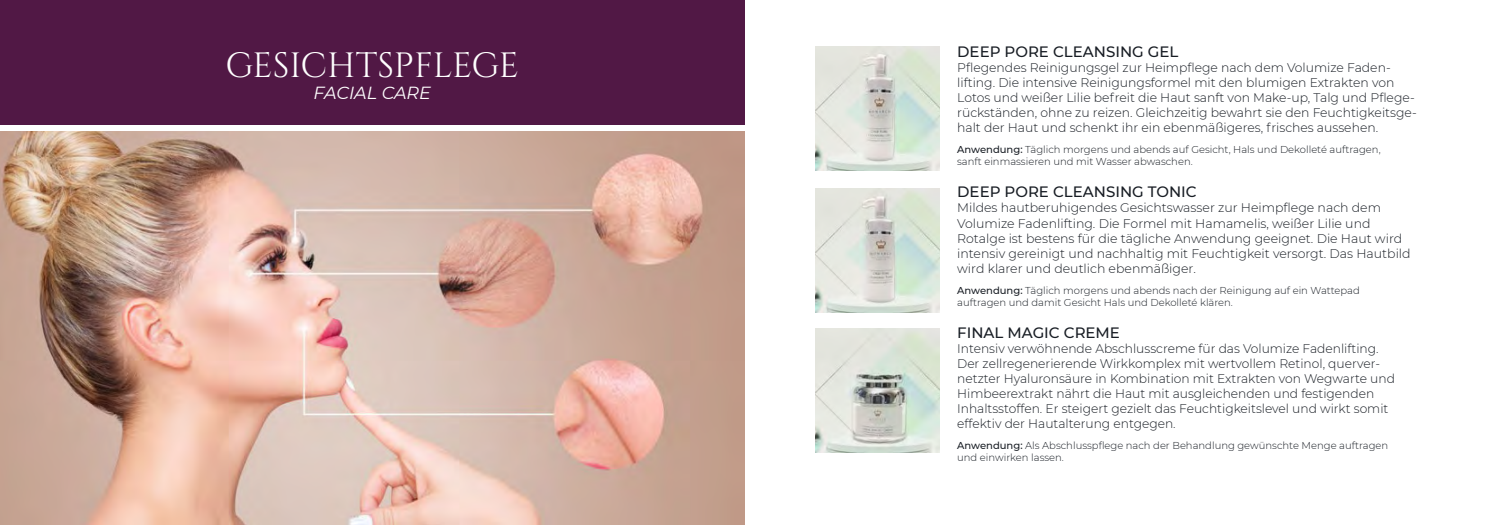
<style>
.page{position:relative;width:1489px;height:525px;background:#fff}
.page>*{position:absolute;margin:0;border:0;box-sizing:border-box;transform-origin:0 0}
.t1{font:35px "Cinzel";color:#fff}
.t2{font:italic 17.5px "Montserrat";color:#fff}
.t3{font:500 15px "Montserrat";color:#181d24}
.t4{font:300 12.5px/15px "Montserrat";color:#181d24}
.t5{font:300 10px/12px "Montserrat";color:#181d24}
.s1{font-weight:500}
</style>
<div class="page">
<div style="left:0;top:0;width:744px;height:124px;background:#511845"></div>
<img style="left:0;top:131px;width:744px;height:393px">
<img style="left:815px;top:46px;width:124px;height:124px">
<img style="left:815px;top:188px;width:124px;height:124px">
<img style="left:815px;top:328px;width:124px;height:124px">
<h1 class="t1" style="left:225px;top:42px;width:295px">GESICHTSPFLEGE</h1>
<h2 class="t2" style="left:313px;top:81px;width:119px">FACIAL CARE</h2>
<p class="t3" style="left:957px;top:41px;width:223px">DEEP PORE CLEANSING GEL</p>
<p class="t4" style="left:957px;top:60px;width:461px">Pflegendes Reinigungsgel zur Heimpflege nach dem Volumize Faden&shy;lifting. Die intensive Reinigungsformel mit den blumigen Extrakten von Lotos und weißer Lilie befreit die Haut sanft von Make-up, Talg und Pflege&shy;rückständen, ohne zu reizen. Gleichzeitig bewahrt sie den Feuchtigkeitsge&shy;halt der Haut und schenkt ihr ein ebenmäßigeres, frisches aussehen.</p>
<p class="t5" style="left:957px;top:143px;width:425px"><span class="s1">Anwendung:</span> Täglich morgens und abends auf Gesicht, Hals und Dekolleté auftragen, sanft einmassieren und mit Wasser abwaschen.</p>
<p class="t3" style="left:957px;top:181px;width:241px">DEEP PORE CLEANSING TONIC</p>
<p class="t4" style="left:957px;top:200px;width:455px">Mildes hautberuhigendes Gesichtswasser zur Heimpflege nach dem Volumize Fadenlifting. Die Formel mit Hamamelis, weißer Lilie und Rotalge ist bestens für die tägliche Anwendung geeignet. Die Haut wird intensiv gereinigt und nachhaltig mit Feuchtigkeit versorgt. Das Hautbild wird klarer und deutlich ebenmäßiger.</p>
<p class="t5" style="left:957px;top:283px;width:404px"><span class="s1">Anwendung:</span> Täglich morgens und abends nach der Reinigung auf ein Wattepad auftragen und damit Gesicht Hals und Dekolleté klären.</p>
<p class="t3" style="left:957px;top:322px;width:164px">FINAL MAGIC CREME</p>
<p class="t4" style="left:957px;top:340px;width:439px">Intensiv verwöhnende Abschlusscreme für das Volumize Fadenlifting.<br>Der zellregenerierende Wirkkomplex mit wertvollem Retinol, querver&shy;netzter Hyaluronsäure in Kombination mit Extrakten von Wegwarte und Himbeerextrakt nährt die Haut mit ausgleichenden und festigenden Inhaltsstoffen. Er steigert gezielt das Feuchtigkeitslevel und wirkt somit effektiv der Hautalterung entgegen.</p>
<p class="t5" style="left:957px;top:439px;width:432px"><span class="s1">Anwendung:</span> Als Abschlusspflege nach der Behandlung gewünschte Menge auftragen und einwirken lassen.</p>
</div>
